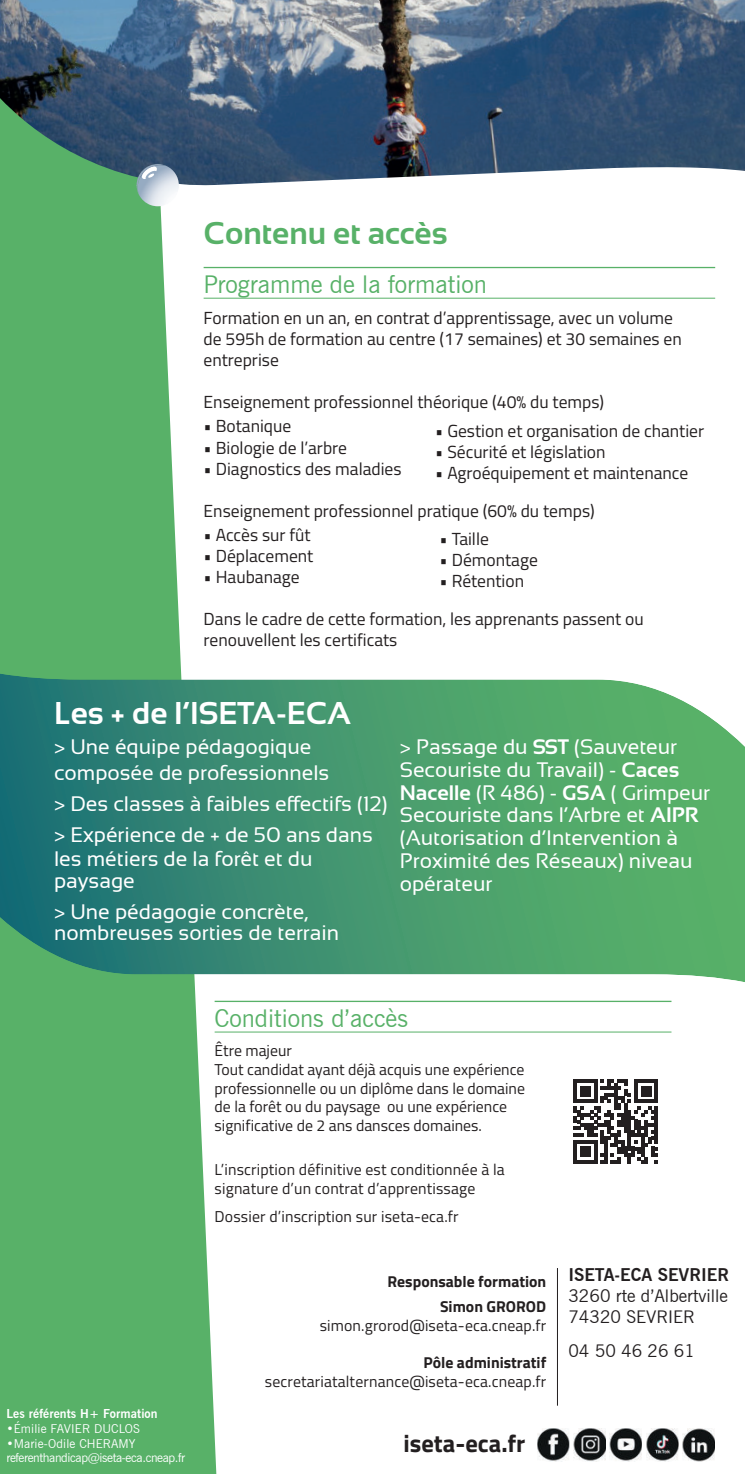
<style>
.page{position:relative;width:745px;height:1474px;background:#fff}
.page>*{position:absolute;margin:0;border:0;box-sizing:border-box;transform-origin:0 0}
.t1{font:700 31.5px "Sansation";color:#fff}
.t2{font:700 31.5px "Sansation";color:#58b168}
.t3{font:24.5px "News Gothic BT";color:#58b168}
.t4{font:700 24.5px "Titillium Web";color:#231f20}
.t5{font:21px/22.8px "Sansation";color:#fff}
.t6{font:17.5px/21px "Titillium Web";color:#231f20}
.t7{font:17.5px/21px "News Gothic BT";color:#231f20}
.t8{font:700 17.5px "News Gothic BT";color:#231f20}
.t9{font:15.75px/18.9px "Titillium Web";color:#231f20}
.t10{font:700 15.75px/24.5px "Titillium Web";color:#231f20;text-align:right}
.t11{font:12.25px/14.7px "News Gothic BT";letter-spacing:-.025em;color:#fff}
.t12{font:700 12.25px "News Gothic BT";letter-spacing:.01em;color:#fff}
.t13{font:12.25px "News Gothic BT";letter-spacing:.01em;color:#fff}
.s1{font-weight:700}
</style>
<div class="page">
<svg style="left:0;top:191px;width:216px;height:1282px;background:#6dbb7b"></svg>
<img style="left:0;top:0;width:744px;height:191px">
<svg style="left:0;top:673px;width:744px;height:309px;background:#4a9b75"></svg>
<img style="left:136px;top:164px;width:43px;height:42px">
<img style="left:136px;top:164px;width:31px;height:30px">
<img style="left:140px;top:168px;width:39px;height:37px">
<svg style="left:141px;top:166px;width:16px;height:13px"></svg>
<svg style="left:573px;top:1079px;width:84px;height:84px"></svg>
<hr style="left:203px;top:267px;width:511px;height:1px;background:#58b168">
<hr style="left:203px;top:298px;width:511px;height:1px;background:#58b168">
<hr style="left:214px;top:1000px;width:457px;height:2px;background:#58b168">
<hr style="left:214px;top:1031px;width:457px;height:1px;background:#58b168">
<hr style="left:556px;top:1267px;width:1px;height:138px;background:#231f20">
<img style="left:537px;top:1428px;width:32px;height:32px">
<img style="left:573px;top:1428px;width:32px;height:32px">
<img style="left:609px;top:1428px;width:32px;height:32px">
<img style="left:646px;top:1428px;width:31px;height:32px">
<img style="left:682px;top:1428px;width:32px;height:32px">
<h1 class="t2" style="left:203px;top:222px;width:245px">Contenu et accès</h1>
<h2 class="t3" style="left:203px;top:274px;width:285px">Programme de la formation</h2>
<p class="t6" style="left:203px;top:307px;width:479px">Formation en un an, en contrat d’apprentissage, avec un volume de 595h de formation au centre (17 semaines) et 30 semaines en entreprise</p>
<p class="t6" style="left:203px;top:391px;width:402px">Enseignement professionnel théorique (40% du temps)</p>
<p class="t6" style="left:203px;top:416px;width:89px">• Botanique</p>
<p class="t6" style="left:203px;top:437px;width:145px">• Biologie de l’arbre</p>
<p class="t6" style="left:203px;top:458px;width:199px">• Diagnostics des maladies</p>
<p class="t6" style="left:203px;top:500px;width:392px">Enseignement professionnel pratique (60% du temps)</p>
<p class="t6" style="left:203px;top:524px;width:108px">• Accès sur fût</p>
<p class="t6" style="left:203px;top:545px;width:111px">• Déplacement</p>
<p class="t6" style="left:203px;top:566px;width:97px">• Haubanage</p>
<p class="t6" style="left:203px;top:608px;width:441px">Dans le cadre de cette formation, les apprenants passent ou renouvellent les certificats</p>
<p class="t6" style="left:435px;top:420px;width:270px">• Gestion et organisation de chantier</p>
<p class="t6" style="left:435px;top:441px;width:172px">• Sécurité et législation</p>
<p class="t6" style="left:435px;top:462px;width:254px">• Agroéquipement et maintenance</p>
<p class="t6" style="left:439px;top:528px;width:51px">• Taille</p>
<p class="t6" style="left:439px;top:549px;width:100px">• Démontage</p>
<p class="t6" style="left:439px;top:570px;width:86px">• Rétention</p>
<h1 class="t1" style="left:54px;top:701px;width:298px">Les + de l’ISETA-ECA</h1>
<p class="t5" style="left:54px;top:735px;width:277px;line-height:25.7px">&gt; Une équipe pédagogique composée de professionnels</p>
<p class="t5" style="left:54px;top:788px;width:335px;line-height:31px">&gt; Des classes à faibles effectifs (12) &gt; Expérience de + de 50 ans dans</p>
<p class="t5" style="left:54px;top:849px;width:260px;line-height:22.2px">les métiers de la forêt et du paysage</p>
<p class="t5" style="left:54px;top:903px;width:286px;line-height:21px">&gt; Une pédagogie concrète, nombreuses sorties de terrain</p>
<p class="t5" style="left:399px;top:737px;width:311px">&gt; Passage du <span class="s1">SST</span> (Sauveteur<br>Secouriste du Travail) - <span class="s1">Caces<br>Nacelle</span> (R 486) - <span class="s1">GSA</span> ( Grimpeur<br>Secouriste dans l’Arbre et <span class="s1">AIPR </span>(Autorisation d’Intervention à<br>Proximité des Réseaux) niveau opérateur</p>
<p class="t12" style="left:6px;top:1408px;width:153px">Les référents H+ Formation</p>
<p class="t13" style="left:6px;top:1423px;width:135px">•Émilie FAVIER DUCLOS</p>
<p class="t11" style="left:6px;top:1436px;width:180px">•Marie-Odile CHERAMY referenthandicap@iseta-eca.cneap.fr</p>
<h2 class="t3" style="left:214px;top:1008px;width:195px">Conditions d’accès</h2>
<p class="t9" style="left:214px;top:1040px;width:312px">Être majeur<br>Tout candidat ayant déjà acquis une expérience professionnelle ou un diplôme dans le domaine de la forêt ou du paysage ou une expérience significative de 2 ans dansces domaines.</p>
<p class="t9" style="left:214px;top:1159px;width:291px">L’inscription définitive est conditionnée à la signature d’un contrat d’apprentissage</p>
<p class="t9" style="left:214px;top:1206px;width:245px">Dossier d’inscription sur iseta-eca.fr</p>
<p class="t10" style="left:387px;top:1270px;width:160px">Responsable formation<br>Simon GROROD</p>
<p class="t9" style="left:319px;top:1315px;width:228px">simon.grorod@iseta-eca.cneap.fr</p>
<p class="t10" style="left:423px;top:1352px;width:124px">Pôle administratif</p>
<p class="t9" style="left:265px;top:1372px;width:283px">secretariatalternance@iseta-eca.cneap.fr</p>
<h2 class="t4" style="left:403px;top:1434px;width:123px">iseta-eca.fr</h2>
<p class="t8" style="left:568px;top:1267px;width:162px">ISETA-ECA SEVRIER</p>
<p class="t7" style="left:568px;top:1286px;width:161px">3260 rte d’Albertville<br>74320 SEVRIER</p>
<p class="t7" style="left:568px;top:1341px;width:128px">04 50 46 26 61</p>
</div>
